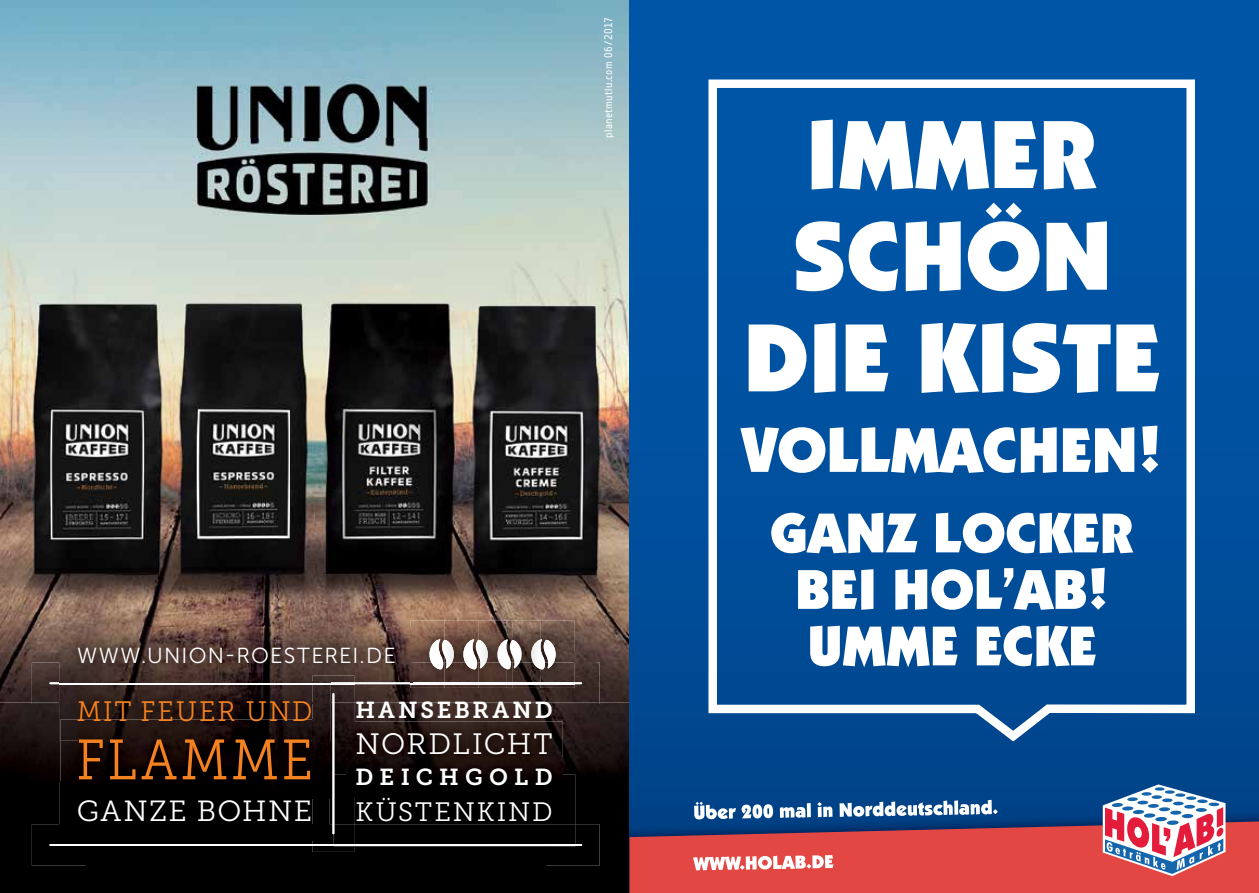
<style>
.page{position:relative;width:1259px;height:893px;background:#fff}
.page>*{position:absolute;margin:0;border:0;box-sizing:border-box;transform-origin:0 0}
.t1{font:56.7px "Museo Slab 300";letter-spacing:.065em;color:#f58220;scale:.88 1}
.t2{font:29.4px "Museo Slab 300";letter-spacing:.045em;color:#fff}
.t3{font:29.1px "Museo Slab 300";letter-spacing:.05em;color:#fff}
.t4{font:28.05px "Museo Slab 300";letter-spacing:.07em;color:#f58220;scale:.93 1}
.t5{font:26.55px "Museo Slab 300";letter-spacing:.075em;color:#fff}
.t6{font:23.1px "Museo Slab 700";letter-spacing:.12em;color:#fff}
.t7{font:23.1px "Museo Slab 700";letter-spacing:.265em;color:#fff}
.t8{font:21.75px "Museo Sans 300";letter-spacing:.055em;color:#fff}
.t9{font:11.1px "Centima";letter-spacing:.025em;color:#fff}
</style>
<div class="page">
<img style="left:0;top:0;width:629px;height:139px">
<img style="left:0;top:702px;width:86px;height:191px">
<img style="left:354px;top:702px;width:275px;height:53px">
<img style="left:545px;top:755px;width:84px;height:138px">
<div style="left:86px;top:866px;width:459px;height:27px;background:#000"></div>
<img style="left:0;top:139px;width:595px;height:512px">
<img style="left:595px;top:139px;width:34px;height:563px">
<img style="left:0;top:651px;width:60px;height:51px">
<img style="left:575px;top:651px;width:21px;height:11px">
<img style="left:32px;top:662px;width:567px;height:42px">
<hr style="left:49px;top:682px;width:533px;height:2px;background:#fff">
<div style="left:32px;top:824px;width:567px;height:42px;background:#000"></div>
<hr style="left:49px;top:844px;width:533px;height:2px;background:#fff">
<img style="left:60px;top:628px;width:350px;height:54px">
<img style="left:410px;top:621px;width:68px;height:67px">
<img style="left:410px;top:682px;width:34px;height:2px">
<svg style="left:429px;top:639px;width:15px;height:31px"></svg>
<img style="left:444px;top:621px;width:29px;height:67px">
<img style="left:444px;top:640px;width:10px;height:28px">
<svg style="left:463px;top:639px;width:15px;height:31px"></svg>
<img style="left:478px;top:621px;width:97px;height:67px">
<img style="left:541px;top:682px;width:34px;height:2px">
<img style="left:478px;top:682px;width:29px;height:2px">
<img style="left:478px;top:640px;width:10px;height:28px">
<img style="left:512px;top:621px;width:29px;height:67px">
<svg style="left:531px;top:639px;width:24px;height:31px"></svg>
<img style="left:531px;top:639px;width:10px;height:30px">
<svg style="left:497px;top:639px;width:25px;height:31px"></svg>
<img style="left:329px;top:684px;width:25px;height:140px">
<img style="left:330px;top:682px;width:24px;height:1px">
<img style="left:313px;top:824px;width:41px;height:28px">
<img style="left:313px;top:844px;width:21px;height:2px">
<img style="left:313px;top:675px;width:41px;height:7px">
<hr style="left:332px;top:693px;width:2px;height:141px;background:#fff">
<img style="left:60px;top:741px;width:269px;height:41px">
<img style="left:79px;top:741px;width:231px;height:38px">
<img style="left:60px;top:684px;width:253px;height:57px">
<img style="left:60px;top:682px;width:253px;height:1px">
<img style="left:313px;top:704px;width:17px;height:37px">
<svg style="left:313px;top:702px;width:17px;height:2px"></svg>
<img style="left:313px;top:684px;width:17px;height:18px">
<svg style="left:313px;top:682px;width:17px;height:1px"></svg>
<img style="left:79px;top:739px;width:231px;height:2px">
<div style="left:60px;top:782px;width:269px;height:59px;background:#000"></div>
<div style="left:334px;top:775px;width:241px;height:71px;background:#000"></div>
<img style="left:334px;top:775px;width:1px;height:59px">
<img style="left:346px;top:721px;width:217px;height:75px">
<img style="left:354px;top:758px;width:208px;height:7px">
<svg style="left:347px;top:758px;width:7px;height:7px"></svg>
<div style="left:629px;top:0;width:630px;height:809px;background:linear-gradient(to bottom,#0059ad,#00478e)"></div>
<img style="left:629px;top:809px;width:630px;height:12px">
<svg style="left:629px;top:821px;width:630px;height:72px;background:#c3444a"></svg>
<svg style="left:1102px;top:784px;width:123px;height:92px"></svg>
<svg style="left:693px;top:855px;width:140px;height:15px"></svg>
<svg style="left:704px;top:75px;width:495px;height:672px;background:#1860a6"></svg>
<svg style="left:811px;top:120px;width:285px;height:71px"></svg>
<svg style="left:796px;top:203px;width:311px;height:88px"></svg>
<svg style="left:748px;top:323px;width:411px;height:70px"></svg>
<svg style="left:740px;top:426px;width:418px;height:48px"></svg>
<svg style="left:771px;top:513px;width:362px;height:40px"></svg>
<svg style="left:798px;top:568px;width:307px;height:42px"></svg>
<svg style="left:810px;top:626px;width:285px;height:41px"></svg>
<svg style="left:694px;top:800px;width:304px;height:19px"></svg>
<p class="t9" style="left:602px;top:138px;width:121px;rotate:-90deg">planetmutlu.com 06/2017</p>
<h3 class="t8" style="left:77px;top:643px;width:320px">WWW.UNION-ROESTEREI.DE</h3>
<h3 class="t4" style="left:77px;top:696px;width:255px">MIT FEUER UND</h3>
<h1 class="t1" style="left:76px;top:729px;width:270px">FLAMME</h1>
<h3 class="t6" style="left:355px;top:697px;width:199px">HANSEBRAND</h3>
<h2 class="t2" style="left:355px;top:727px;width:199px">NORDLICHT</h2>
<h3 class="t7" style="left:355px;top:764px;width:199px">DEICHGOLD</h3>
<h3 class="t3" style="left:77px;top:795px;width:237px">GANZE BOHNE</h3>
<h3 class="t5" style="left:355px;top:798px;width:199px">KÜSTENKIND</h3>
</div>
